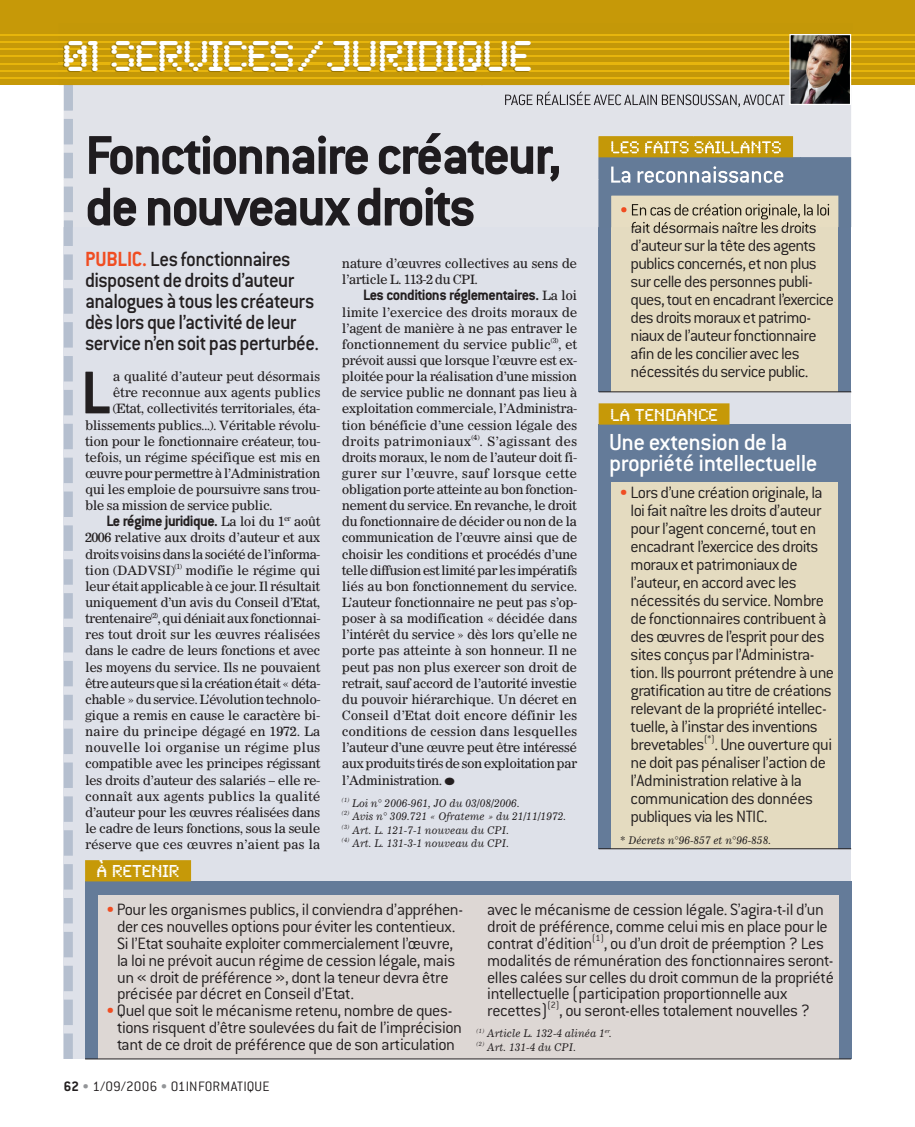
<style>
.page{position:relative;width:915px;height:1127px;background:#fff}
.page>*{position:absolute;margin:0;border:0;box-sizing:border-box;transform-origin:0 0}
.t1{font:700 66.15px "Conduit ITC";color:#231f20}
.t2{font:45px "Synchro Plain";letter-spacing:-.04em;color:#fff}
.t3{font:500 25.5px/21px "Conduit ITC";letter-spacing:-.025em;color:#fff}
.t4{font:500 22.5px/21px "Conduit ITC";letter-spacing:-.03em;color:#231f20;scale:.94 1}
.t5{font:300 18px/18px "Conduit ITC";letter-spacing:-.025em;color:#231f20}
.t6{font:18px "Synchro Plain";letter-spacing:-.01em;color:#fff}
.t7{font:700 16.5px "Conduit ITC";letter-spacing:-.035em;color:#231f20}
.t8{font:300 15px "Conduit ITC";letter-spacing:.01em;color:#231f20}
.t9{font:12.9px/16.2px "Corona LT";letter-spacing:-.055em;color:#231f20;text-align:justify}
.t10{font:12.9px "Corona LT";letter-spacing:-.03em;color:#231f20}
.t11{font:italic 10.5px/13.5px "Corona LT";color:#231f20}
.s1{font-weight:700;color:#f04d22}
.s2{font-family:"Corona LT";font-weight:400;font-size:12.9px}
.s3{color:#f04d22}
.s4{font-weight:700}
.s5{color:#939598}
</style>
<div class="page">
<div style="left:64px;top:85px;width:786px;height:974px;background:#dee1e9"></div>
<svg style="left:64px;top:227px;width:9px;height:832px"></svg>
<div style="left:598px;top:157px;width:252px;height:234px;background:#647b99"></div>
<div style="left:611px;top:196px;width:227px;height:195px;background:#e4dbc0"></div>
<div style="left:598px;top:425px;width:252px;height:424px;background:#647b99"></div>
<div style="left:598px;top:403px;width:131px;height:22px;background:#c69908"></div>
<div style="left:611px;top:482px;width:227px;height:367px;background:#e4dbc0"></div>
<div style="left:85px;top:881px;width:765px;height:178px;background:#647b99"></div>
<div style="left:85px;top:860px;width:106px;height:21px;background:#c69908"></div>
<div style="left:98px;top:895px;width:740px;height:164px;background:#ddd7d4"></div>
<hr style="left:85px;top:1058px;width:765px;height:1px;background:#231f20">
<hr style="left:598px;top:848px;width:252px;height:1px;background:#231f20">
<hr style="left:598px;top:391px;width:252px;height:1px;background:#231f20">
<div style="left:0;top:0;width:914px;height:85px;background:#c69908"></div>
<hr style="left:0;top:77px;width:914px;height:2px;background:#e7b50b">
<hr style="left:0;top:70px;width:914px;height:1px;background:#e7b50b">
<hr style="left:0;top:63px;width:914px;height:1px;background:#e7b50b">
<hr style="left:0;top:56px;width:914px;height:1px;background:#e7b50b">
<hr style="left:0;top:48px;width:914px;height:2px;background:#e7b50b">
<hr style="left:0;top:41px;width:914px;height:1px;background:#e7b50b">
<hr style="left:0;top:34px;width:914px;height:1px;background:#e7b50b">
<img style="left:59px;top:35px;width:793px;height:50px">
<img style="left:59px;top:85px;width:5px;height:142px">
<img style="left:850px;top:85px;width:2px;height:142px">
<img style="left:73px;top:85px;width:721px;height:72px">
<img style="left:505px;top:92px;width:279px;height:15px">
<img style="left:89px;top:133px;width:470px;height:49px">
<img style="left:88px;top:187px;width:385px;height:39px">
<img style="left:598px;top:157px;width:252px;height:70px">
<img style="left:598px;top:136px;width:194px;height:21px">
<img style="left:611px;top:141px;width:169px;height:12px">
<img style="left:611px;top:166px;width:172px;height:17px">
<img style="left:611px;top:196px;width:227px;height:31px">
<svg style="left:621px;top:207px;width:5px;height:5px"></svg>
<img style="left:627px;top:204px;width:202px;height:15px">
<img style="left:631px;top:222px;width:184px;height:5px">
<img style="left:59px;top:77px;width:793px;height:2px">
<img style="left:59px;top:70px;width:793px;height:1px">
<img style="left:59px;top:63px;width:793px;height:1px">
<img style="left:59px;top:56px;width:793px;height:1px">
<img style="left:59px;top:41px;width:793px;height:1px">
<img style="left:791px;top:36px;width:57px;height:67px">
<div style="left:789px;top:34px;width:61px;height:71px;border:1px solid #fff"></div>
<h2 class="t2" style="left:62px;top:30px;width:472px">01 SERVICES / JURIDIQUE</h2>
<h3 class="t4" style="left:85px;top:248px;width:250px"><span class="s1">PUBLIC.</span> Les fonctionnaires disposent de droits d’auteur analogues à tous les créateurs dès lors que l’activité de leur service n’en soit pas perturbée.</h3>
<p class="t9" style="left:342px;top:255px;width:237px">nature d’œuvres collectives au sens de l’article L. 113-2 du CPI.</p>
<p class="t7" style="left:363px;top:286px;width:216px">Les conditions réglementaires. <span class="s2">La loi</span></p>
<p class="t9" style="left:342px;top:303px;width:237px">limite l’exercice des droits moraux de l’agent de manière à ne pas entraver le fonctionnement du service public<sup>(3)</sup>, et prévoit aussi que lorsque l’œuvre est ex&shy;ploitée pour la réalisation d’une mission de service public ne donnant pas lieu à exploitation commerciale, l’Administra&shy;tion bénéficie d’une cession légale des droits patrimoniaux<sup>(4)</sup>. S’agissant des droits moraux, le nom de l’auteur doit fi&shy;gurer sur l’œuvre, sauf lorsque cette obligation porte atteinte au bon fonction&shy;nement du service. En revanche, le droit du fonctionnaire de décider ou non de la communication de l’œuvre ainsi que de choisir les conditions et procédés d’une telle diffusion est limité par les impératifs liés au bon fonctionnement du service.<br>L’auteur fonctionnaire ne peut pas s’op&shy;poser à sa modification « décidée dans l’intérêt du service » dès lors qu’elle ne porte pas atteinte à son honneur. Il ne peut pas non plus exercer son droit de retrait, sauf accord de l’autorité investie du pouvoir hiérarchique. Un décret en Conseil d’Etat doit encore définir les conditions de cession dans lesquelles l’auteur d’une œuvre peut être intéressé aux produits tirés de son exploitation par l’Administration. ●</p>
<p class="t11" style="left:342px;top:796px;width:226px"><sup>(1)</sup> Loi n° 2006-961, JO du 03/08/2006.<br><sup>(2)</sup> Avis n° 309.721 « Ofrateme » du 21/11/1972. <sup>(3)</sup> Art. L. 121-7-1 nouveau du CPI.<br><sup>(4)</sup> Art. L. 131-3-1 nouveau du CPI.</p>
<h1 class="t1" style="left:81px;top:354px;width:31px">L</h1>
<p class="t9" style="left:113px;top:368px;width:209px">a qualité d’auteur peut désormais</p>
<p class="t10" style="left:113px;top:385px;width:209px">être reconnue aux agents publics</p>
<p class="t9" style="left:113px;top:400px;width:209px">(Etat, collectivités territoriales, éta-</p>
<p class="t9" style="left:85px;top:416px;width:237px">blissements publics...). Véritable révolu-</p>
<p class="t9" style="left:85px;top:432px;width:237px">tion pour le fonctionnaire créateur, tou-</p>
<p class="t9" style="left:85px;top:448px;width:237px">tefois, un régime spécifique est mis en</p>
<p class="t9" style="left:85px;top:465px;width:237px">œuvre pour permettre à l’Administration</p>
<p class="t9" style="left:85px;top:481px;width:237px">qui les emploie de poursuivre sans trou-</p>
<p class="t9" style="left:85px;top:497px;width:189px">ble sa mission de service public.</p>
<p class="t7" style="left:106px;top:511px;width:216px">Le régime juridique. <span class="s2">La loi du 1</span><sup>er</sup> <span class="s2">août</span></p>
<p class="t9" style="left:85px;top:529px;width:237px">2006 relative aux droits d’auteur et aux droits voisins dans la société de l’informa&shy;tion (DADVSI)<sup>(1)</sup> modifie le régime qui leur était applicable à ce jour. Il résultait uniquement d’un avis du Conseil d’Etat, trentenaire<sup>(2)</sup>, qui déniait aux fonctionnai&shy;res tout droit sur les œuvres réalisées dans le cadre de leurs fonc tions et avec les moyens du service. Ils ne pouvaient être auteurs que si la création était « déta&shy;chable » du service. L’évolution technolo&shy;gique a remis en cause le caractère bi&shy;naire du principe dégagé en 1972. La nouvelle loi organise un régime plus compatible avec les principes régissant les droits d’auteur des salariés – elle re&shy;connaît aux agents publics la qualité d’auteur pour les œuvres réalisées dans le cadre de leurs fonctions, sous la seule réserve que ces œuvres n’aient pas la</p>
<p class="t5" style="left:630px;top:219px;width:205px">fait désormais naître les droits d’auteur sur la tête des agents publics concernés, et non plus sur celle des personnes publi&shy;ques, tout en encadrant l’exercice des droits moraux et patrimo&shy;niaux de l’auteur fonctionnaire afin de les concilier avec les nécessités du service public.</p>
<h3 class="t6" style="left:610px;top:404px;width:109px">LA TENDANCE</h3>
<h3 class="t3" style="left:609px;top:431px;width:210px">Une extension de la propriété intellectuelle</h3>
<p class="t5" style="left:630px;top:483px;width:205px;text-indent:-11px"><span class="s3">•</span> Lors d’une création originale, la loi fait naître les droits d’auteur pour l’agent concerné, tout en encadrant l’exercice des droits moraux et patrimoniaux de l’auteur, en accord avec les nécessités du service. Nombre de fonctionnaires contribuent à des œuvres de l’esprit pour des sites conçus par l’Administra&shy;tion. Ils pourront prétendre à une gratification au titre de créations relevant de la propriété intellec&shy;tuelle, à l’instar des inventions brevetables<sup>(*)</sup>. Une ouverture qui ne doit pas pénaliser l’action de l’Administration relative à la communication des données publiques via les NTIC.</p>
<p class="t11" style="left:619px;top:833px;width:153px">* Décrets n°96-857 et n°96-858.</p>
<h3 class="t6" style="left:97px;top:860px;width:84px">À RETENIR</h3>
<p class="t5" style="left:117px;top:901px;width:347px;line-height:16.8px;text-indent:-11px"><span class="s3">•</span> Pour les organismes publics, il conviendra d’appréhen&shy;der ces nouvelles options pour éviter les contentieux.<br>Si l’Etat souhaite exploiter commercialement l’œuvre, la loi ne prévoit aucun régime de cession légale, mais un « droit de préférence », dont la teneur devra être précisée par décret en Conseil d’Etat.</p>
<h3 class="t5" style="left:106px;top:1002px;width:357px;line-height:16.8px;text-align:center"><span class="s3">•</span> Quel que soit le mécanisme retenu, nombre de ques&shy;tions risquent d’être soulevées du fait de l’imprécision tant de ce droit de préférence que de son articulation</h3>
<p class="t8" style="left:64px;top:1078px;width:207px"><span class="s4">62</span> <span class="s5">•</span> 1/09/2006 <span class="s5">•</span> 01INFORMATIQUE</p>
<p class="t5" style="left:487px;top:901px;width:348px;line-height:17px">avec le mécanisme de cession légale. S’agira-t-il d’un droit de préférence, comme celui mis en place pour le contrat d’édition<sup>(1)</sup>, ou d’un droit de préemption ? Les modalités de rémunération des fonctionnaires seront&shy;elles calées sur celles du droit commun de la propriété intellectuelle (participation proportionnelle aux recettes)<sup>(2)</sup>, ou seront-elles totalement nouvelles ?</p>
<p class="t11" style="left:476px;top:1027px;width:137px"><sup>(1)</sup> Article L. 132-4 alinéa 1<sup>er</sup>. <sup>(2)</sup> Art. 131-4 du CPI.</p>
</div>
